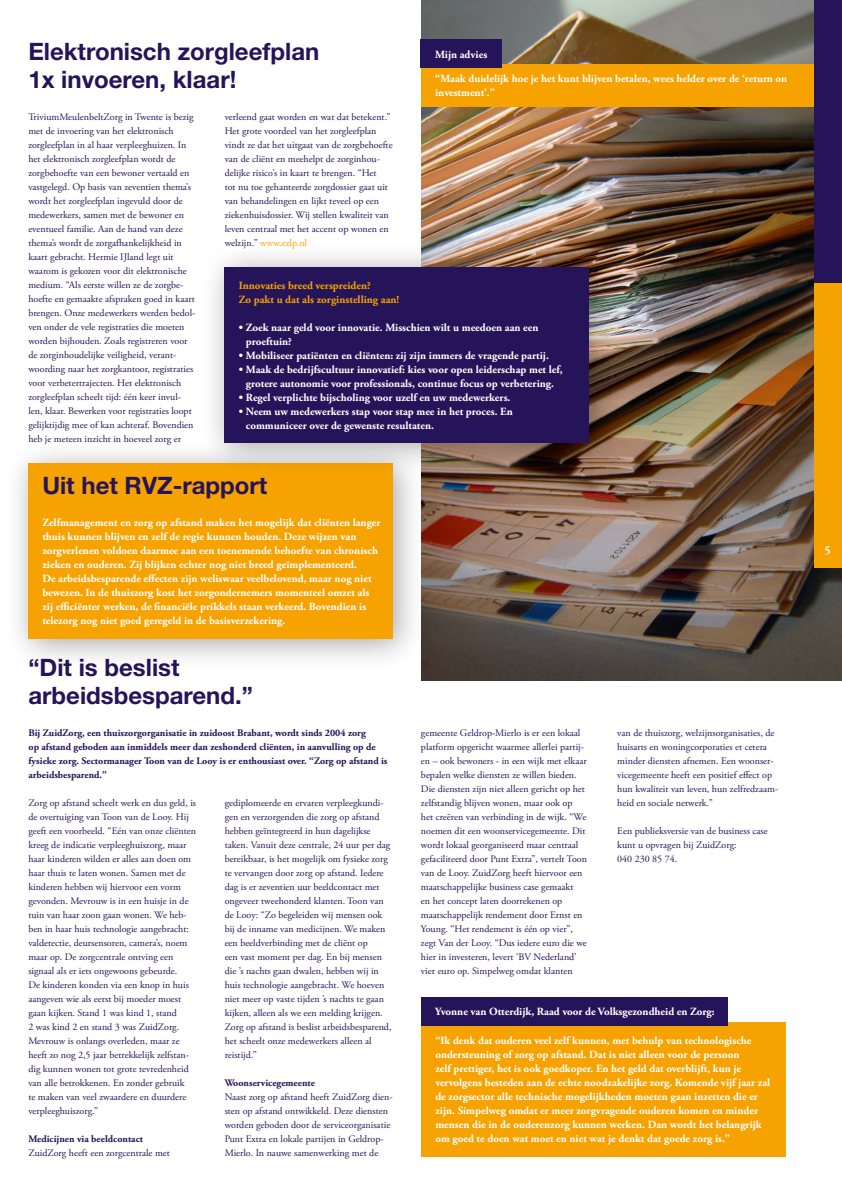
<style>
.page{position:relative;width:842px;height:1191px;background:#fff}
.page>*{position:absolute;margin:0;border:0;box-sizing:border-box;transform-origin:0 0}
.koppen{font:700 24px/28px "Helvetica Neue";color:#251459}
.t1{font:700 12px "Adobe Garamond Pro";color:#fff}
.advies{font:700 11px/14px "Adobe Garamond Pro";color:#fff}
.advies-2{font:700 11px "Adobe Garamond Pro";color:#f6a200}
.platte_tekst{font:10px/14px "Adobe Garamond Pro";color:#251459}
.subkopjes{font:700 10px/14px "Adobe Garamond Pro";color:#251459}
.s1{color:#f6a200}
</style>
<div class="page">
<img style="left:421px;top:0;width:421px;height:680px">
<div style="left:421px;top:64px;width:392px;height:42px;background:#f6a200"></div>
<div style="left:421px;top:39px;width:81px;height:28px;background:#251459"></div>
<div style="left:2px;top:437px;width:422px;height:232px;background:#000;opacity:.35"></div>
<div style="left:28px;top:463px;width:365px;height:175px;background:#f6a200"></div>
<div style="left:198px;top:241px;width:422px;height:232px;background:#000;opacity:.35"></div>
<div style="left:225px;top:267px;width:364px;height:175px;background:#251459"></div>
<div style="left:421px;top:1021px;width:364px;height:135px;background:#f6a200"></div>
<div style="left:421px;top:997px;width:306px;height:28px;background:#251459"></div>
<div style="left:814px;top:0;width:28px;height:283px;background:#251459"></div>
<div style="left:814px;top:283px;width:28px;height:285px;background:#f6a200"></div>
<p class="koppen" style="left:28px;top:36px;width:293px">Elektronisch zorgleefplan</p>
<p class="koppen" style="left:28px;top:64px;width:210px">1x invoeren, klaar!</p>
<p class="advies" style="left:435px;top:47px;width:54px">Mijn advies</p>
<p class="advies" style="left:435px;top:72px;width:354px">“Maak duidelijk hoe je het kunt blijven betalen, wees helder over de ‘return on investment’.”</p>
<p class="platte_tekst" style="left:28px;top:110px;width:168px">TriviumMeulenbeltZorg in Twente is bezig met de invoering van het elektronisch zorgleefplan in al haar verpleeghuizen. In het elektronisch zorgleefplan wordt de zorgbehoefte van een bewoner vertaald en vastgelegd. Op basis van zeventien thema’s wordt het zorgleefplan ingevuld door de medewerkers, samen met de bewoner en eventueel familie. Aan de hand van deze thema’s wordt de zorgafhankelijkheid in kaart gebracht. Hermie IJland legt uit waarom is gekozen voor dit elektronische medium. “Als eerste willen ze de zorgbe&shy;hoefte en gemaakte afspraken goed in kaart brengen. Onze medewerkers werden bedol&shy;ven onder de vele registraties die moeten worden bijhouden. Zoals registreren voor de zorginhoudelijke veiligheid, verant&shy;woording naar het zorgkantoor, registraties voor verbetertrajecten. Het elektronisch zorgleefplan scheelt tijd: één keer invul&shy;len, klaar. Bewerken voor registraties loopt gelijktijdig mee of kan achteraf. Bovendien heb je meteen inzicht in hoeveel zorg er</p>
<p class="platte_tekst" style="left:225px;top:110px;width:169px">verleend gaat worden en wat dat betekent.” Het grote voordeel van het zorgleefplan vindt ze dat het uitgaat van de zorgbehoefte van de cliënt en meehelpt de zorginhou&shy;delijke risico’s in kaart te brengen. “Het<br>tot nu toe gehanteerde zorgdossier gaat uit van behandelingen en lijkt teveel op een ziekenhuisdossier. Wij stellen kwaliteit van leven centraal met het accent op wonen en welzijn.” <span class="s1">www.ezlp.nl</span></p>
<p class="advies-2" style="left:239px;top:279px;width:133px">Innovaties breed verspreiden?</p>
<p class="advies-2" style="left:239px;top:293px;width:162px">Zo pakt u dat als zorginstelling aan!</p>
<p class="advies" style="left:246px;top:320px;width:294px;text-indent:-7px">• Zoek naar geld voor innovatie. Misschien wilt u meedoen aan een proeftuin?</p>
<p class="advies" style="left:239px;top:348px;width:312px">• Mobiliseer patiënten en cliënten: zij zijn immers de vragende partij.</p>
<p class="advies" style="left:239px;top:362px;width:325px;text-align:center">• Maak de bedrijfscultuur innovatief: kies voor open leiderschap met lef, grotere autonomie voor professionals, continue focus op verbetering.</p>
<p class="advies" style="left:239px;top:390px;width:273px">• Regel verplichte bijscholing voor uzelf en uw medewerkers.</p>
<p class="advies" style="left:246px;top:404px;width:268px;text-indent:-7px">• Neem uw medewerkers stap voor stap mee in het proces. En communiceer over de gewenste resultaten.</p>
<p class="koppen" style="left:42px;top:470px;width:227px">Uit het RVZ-rapport</p>
<p class="advies" style="left:42px;top:516px;width:340px">Zelfmanagement en zorg op afstand maken het mogelijk dat cliënten langer thuis kunnen blijven en zelf de regie kunnen houden. Deze wijzen van zorgverlenen voldoen daarmee aan een toenemende behoefte van chronisch zieken en ouderen. Zij blijken echter nog niet breed geïmplementeerd.<br>De arbeidsbesparende effecten zijn weliswaar veelbelovend, maar nog niet bewezen. In de thuiszorg kost het zorgondernemers momenteel omzet als zij efficiënter werken, de financiële prikkels staan verkeerd. Bovendien is telezorg nog niet goed geregeld in de basisverzekering.</p>
<p class="koppen" style="left:29px;top:652px;width:226px">“Dit is beslist arbeidsbesparend.”</p>
<p class="subkopjes" style="left:29px;top:726px;width:361px">Bij ZuidZorg, een thuiszorgorganisatie in zuidoost Brabant, wordt sinds 2004 zorg<br>op afstand geboden aan inmiddels meer dan zeshonderd cliënten, in aanvulling op de fysieke zorg. Sectormanager Toon van de Looy is er enthousiast over. “Zorg op afstand is arbeidsbesparend.”</p>
<p class="platte_tekst" style="left:28px;top:796px;width:169px">Zorg op afstand scheelt werk en dus geld, is de overtuiging van Toon van de Looy. Hij geeft een voorbeeld. “Eén van onze cliënten kreeg de indicatie verpleeghuiszorg, maar haar kinderen wilden er alles aan doen om haar thuis te laten wonen. Samen met de kinderen hebben wij hiervoor een vorm gevonden. Mevrouw is in een huisje in de tuin van haar zoon gaan wonen. We heb&shy;ben in haar huis technologie aangebracht: valdetectie, deursensoren, camera’s, noem maar op. De zorgcentrale ontving een signaal als er iets ongewoons gebeurde.<br>De kinderen konden via een knop in huis aangeven wie als eerst bij moeder moest gaan kijken. Stand 1 was kind 1, stand<br>2 was kind 2 en stand 3 was ZuidZorg.<br>Mevrouw is onlangs overleden, maar ze heeft zo nog 2,5 jaar betrekkelijk zelfstan&shy;dig kunnen wonen tot grote tevredenheid van alle betrokkenen. En zonder gebruik<br>te maken van veel zwaardere en duurdere verpleeghuiszorg.”</p>
<p class="subkopjes" style="left:28px;top:1132px;width:116px">Medicijnen via beeldcontact</p>
<p class="platte_tekst" style="left:28px;top:1146px;width:143px">ZuidZorg heeft een zorgcentrale met</p>
<p class="platte_tekst" style="left:225px;top:796px;width:168px">gediplomeerde en ervaren verpleegkundi&shy;gen en verzorgenden die zorg op afstand hebben geïntegreerd in hun dagelijkse taken. Vanuit deze centrale, 24 uur per dag bereikbaar, is het mogelijk om fysieke zorg te vervangen door zorg op afstand. Iedere dag is er zeventien uur beeldcontact met ongeveer tweehonderd klanten. Toon van de Looy: “Zo begeleiden wij mensen ook bij de inname van medicijnen. We maken een beeldverbinding met de cliënt op<br>een vast moment per dag. En bij mensen die ’s nachts gaan dwalen, hebben wij in huis technologie aangebracht. We hoeven niet meer op vaste tijden ’s nachts te gaan kijken, alleen als we een melding krijgen.<br>Zorg op afstand is beslist arbeidsbesparend, het scheelt onze medewerkers alleen al reistijd.”</p>
<p class="subkopjes" style="left:225px;top:1076px;width:92px">Woonservicegemeente</p>
<p class="platte_tekst" style="left:225px;top:1090px;width:169px">Naast zorg op afstand heeft ZuidZorg dien&shy;sten op afstand ontwikkeld. Deze diensten worden geboden door de serviceorganisatie Punt Extra en lokale partijen in Geldrop-Mierlo. In nauwe samenwerking met de</p>
<p class="platte_tekst" style="left:421px;top:726px;width:167px">gemeente Geldrop-Mierlo is er een lokaal platform opgericht waarmee allerlei partij&shy;en – ook bewoners - in een wijk met elkaar bepalen welke diensten ze willen bieden.<br>Die diensten zijn niet alleen gericht op het zelfstandig blijven wonen, maar ook op het creëren van verbinding in de wijk. “We noemen dit een woonservicegemeente. Dit wordt lokaal georganiseerd maar centraal gefaciliteerd door Punt Extra”, vertelt Toon van de Looy. ZuidZorg heeft hiervoor een maatschappelijke business case gemaakt<br>en het concept laten doorrekenen op maatschappelijk rendement door Ernst en Young. “Het rendement is één op vier”, zegt Van der Looy. “Dus iedere euro die we hier in investeren, levert ‘BV Nederland’ vier euro op. Simpelweg omdat klanten</p>
<p class="platte_tekst" style="left:617px;top:726px;width:162px">van de thuiszorg, welzijnsorganisaties, de huisarts en woningcorporaties et cetera minder diensten afnemen. Een woonser&shy;vicegemeente heeft een positief effect op hun kwaliteit van leven, hun zelfredzaam&shy;heid en sociale netwerk.”</p>
<p class="platte_tekst" style="left:617px;top:824px;width:152px">Een publieksversie van de business case kunt u opvragen bij ZuidZorg:<br>040 230 85 74.</p>
<p class="advies" style="left:435px;top:1004px;width:281px">Yvonne van Otterdijk, Raad voor de Volksgezondheid en Zorg:</p>
<p class="advies" style="left:435px;top:1033px;width:336px">“Ik denk dat ouderen veel zelf kunnen, met behulp van technologische ondersteuning of zorg op afstand. Dat is niet alleen voor de persoon<br>zelf prettiger, het is ook goedkoper. En het geld dat overblijft, kun je vervolgens besteden aan de echte noodzakelijke zorg. Komende vijf jaar zal de zorgsector alle technische mogelijkheden moeten gaan inzetten die er zijn. Simpelweg omdat er meer zorgvragende ouderen komen en minder mensen die in de ouderenzorg kunnen werken. Dan wordt het belangrijk om goed te doen wat moet en niet wat je denkt dat goede zorg is.”</p>
<p class="t1" style="left:824px;top:543px;width:8px">5</p>
</div>
